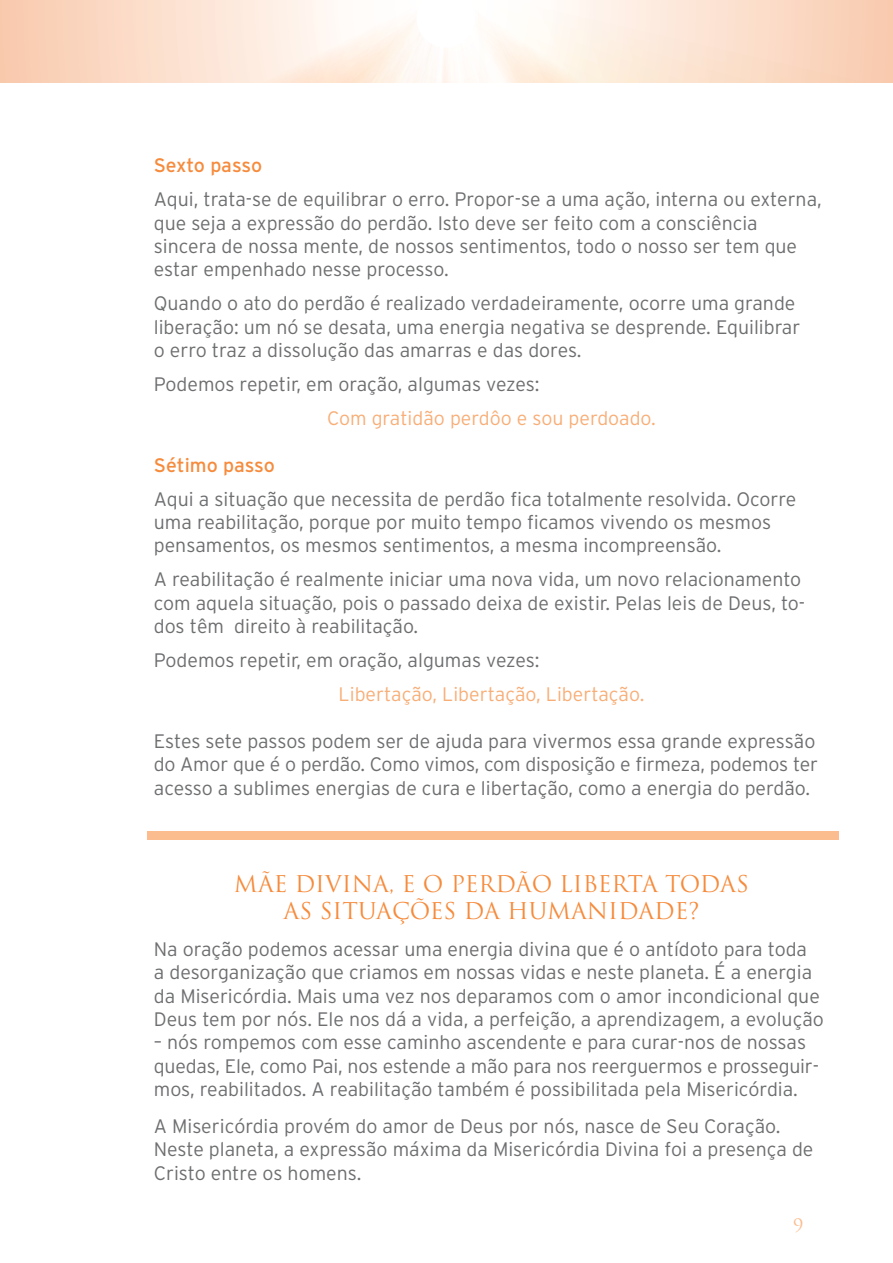
<style>
.page{position:relative;width:893px;height:1263px;background:#fff}
.page>*{position:absolute;margin:0;border:0;box-sizing:border-box;transform-origin:0 0}
.t1{font:22.5px/27px "Trajan Pro";color:#f68b3c;text-align:center}
.t2{font:300 19.5px/23.4px "Interstate";color:#6d6e70}
.t3{font:300 19.5px "Interstate";color:#f8ae77}
.t4{font:19.5px "Interstate";letter-spacing:-.01em;color:#f68b3c}
.t5{font:18px "Trajan Pro";color:#fbbc8e}
</style>
<div class="page">
<svg style="left:0;top:0;width:893px;height:83px"></svg>
<div style="left:148px;top:831px;width:691px;height:9px;background:#fbbc8e"></div>
<p class="t4" style="left:154px;top:155px;width:110px">Sexto passo</p>
<p class="t2" style="left:154px;top:187px;width:669px">Aqui, trata-se de equilibrar o erro. Propor-se a uma ação, interna ou externa, que seja a expressão do perdão. Isto deve ser feito com a consciência sincera de nossa mente, de nossos sentimentos, todo o nosso ser tem que estar empenhado nesse processo.</p>
<p class="t2" style="left:154px;top:292px;width:648px">Quando o ato do perdão é realizado verdadeiramente, ocorre uma grande liberação: um nó se desata, uma energia negativa se desprende. Equilibrar o erro traz a dissolução das amarras e das dores.</p>
<p class="t2" style="left:154px;top:372px;width:387px">Podemos repetir, em oração, algumas vezes:</p>
<p class="t3" style="left:327px;top:407px;width:330px">Com gratidão perdôo e sou perdoado.</p>
<p class="t4" style="left:154px;top:454px;width:123px">Sétimo passo</p>
<p class="t2" style="left:154px;top:487px;width:644px">Aqui a situação que necessita de perdão fica totalmente resolvida. Ocorre uma reabilitação, porque por muito tempo ficamos vivendo os mesmos pensamentos, os mesmos sentimentos, a mesma incompreensão.</p>
<p class="t2" style="left:154px;top:568px;width:653px">A reabilitação é realmente iniciar uma nova vida, um novo relacionamento com aquela situação, pois o passado deixa de existir. Pelas leis de Deus, to&shy;dos têm direito à reabilitação.</p>
<p class="t2" style="left:154px;top:648px;width:387px">Podemos repetir, em oração, algumas vezes:</p>
<p class="t3" style="left:339px;top:683px;width:307px">Libertação, Libertação, Libertação.</p>
<p class="t2" style="left:154px;top:729px;width:666px">Estes sete passos podem ser de ajuda para vivermos essa grande expressão do Amor que é o perdão. Como vimos, com disposição e firmeza, podemos ter acesso a sublimes energias de cura e libertação, como a energia do perdão.</p>
<p class="t1" style="left:234px;top:870px;width:517px">MÃE DIVINA, E O PERDÃO LIBERTA TODAS<br>AS SITUAÇÕES DA HUMANIDADE?</p>
<p class="t2" style="left:154px;top:937px;width:672px">Na oração podemos acessar uma energia divina que é o antídoto para toda<br>a desorganização que criamos em nossas vidas e neste planeta. É a energia da Misericórdia. Mais uma vez nos deparamos com o amor incondicional que Deus tem por nós. Ele nos dá a vida, a perfeição, a aprendizagem, a evolução</p>
<p class="t2" style="left:154px;top:1030px;width:667px">– nós rompemos com esse caminho ascendente e para curar-nos de nossas quedas, Ele, como Pai, nos estende a mão para nos reerguermos e prosseguir&shy;mos, reabilitados. A reabilitação também é possibilitada pela Misericórdia.</p>
<p class="t2" style="left:154px;top:1114px;width:661px">A Misericórdia provém do amor de Deus por nós, nasce de Seu Coração.<br>Neste planeta, a expressão máxima da Misericórdia Divina foi a presença de<br>Cristo entre os homens.</p>
<p class="t5" style="left:793px;top:1214px;width:12px">9</p>
</div>
